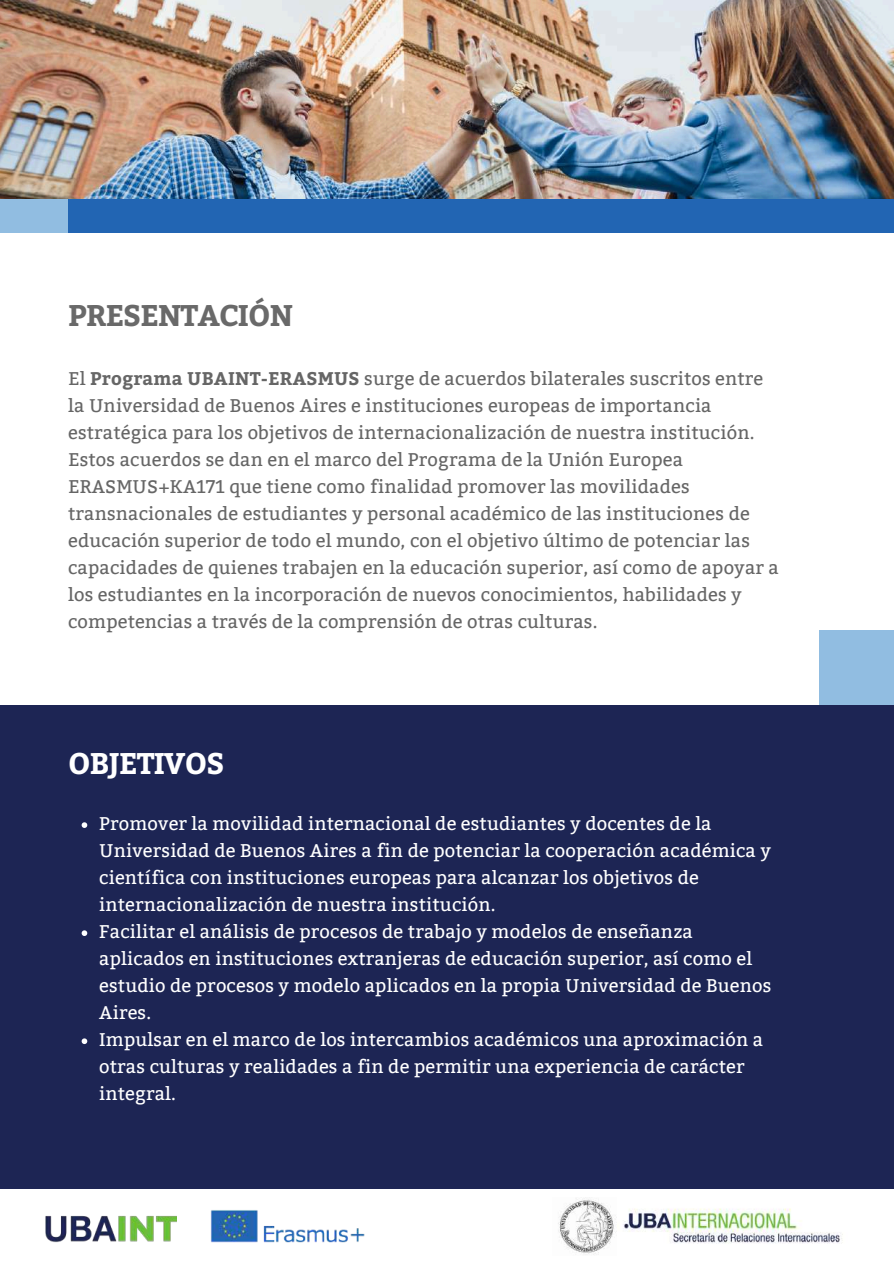
<style>
.page{position:relative;width:894px;height:1264px;background:#fff}
.page>*{position:absolute;margin:0;border:0;box-sizing:border-box;transform-origin:0 0}
.t1{font:700 29.85px "Bitter";letter-spacing:-.03em;color:#696969}
.t2{font:700 29.85px "Bitter";letter-spacing:-.03em;color:#fff}
.t3{font:18.3px/27px "Bitter";letter-spacing:.01em;color:#666}
.t4{font:18.3px/27px "Bitter";letter-spacing:.01em;color:#fff}
.s1{font-weight:700}
</style>
<div class="page">
<div style="left:0;top:0;width:893px;height:1263px;background:#1d2554"></div>
<img style="left:0;top:0;width:893px;height:199px">
<div style="left:0;top:199px;width:893px;height:505px;background:#fff"></div>
<div style="left:818px;top:630px;width:75px;height:74px;background:#91bde1"></div>
<div style="left:0;top:199px;width:147px;height:33px;background:#91bde1"></div>
<div style="left:68px;top:199px;width:825px;height:33px;background:#2265b3"></div>
<div style="left:0;top:1188px;width:893px;height:75px;background:#fff"></div>
<svg style="left:82px;top:822px;width:5px;height:6px"></svg>
<svg style="left:82px;top:930px;width:5px;height:6px"></svg>
<svg style="left:82px;top:1038px;width:5px;height:6px"></svg>
<img style="left:45px;top:1216px;width:131px;height:27px">
<img style="left:210px;top:1210px;width:155px;height:33px">
<img style="left:558px;top:1198px;width:59px;height:57px">
<img style="left:623px;top:1208px;width:220px;height:36px">
<h1 class="t1" style="left:68px;top:294px;width:226px">PRESENTACIÓN</h1>
<p class="t3" style="left:68px;top:365px;width:712px">El <span class="s1">Programa UBAINT-ERASMUS</span> surge de acuerdos bilaterales suscritos entre la Universidad de Buenos Aires e instituciones europeas de importancia estratégica para los objetivos de internacionalización de nuestra institución.<br>Estos acuerdos se dan en el marco del Programa de la Unión Europea ERASMUS+KA171 que tiene como finalidad promover las movilidades transnacionales de estudiantes y personal académico de las instituciones de educación superior de todo el mundo, con el objetivo último de potenciar las capacidades de quienes trabajen en la educación superior, así como de apoyar a los estudiantes en la incorporación de nuevos conocimientos, habilidades y competencias a través de la comprensión de otras culturas.</p>
<h1 class="t2" style="left:68px;top:741px;width:158px">OBJETIVOS</h1>
<p class="t4" style="left:99px;top:810px;width:673px">Promover la movilidad internacional de estudiantes y docentes de la Universidad de Buenos Aires a fin de potenciar la cooperación académica y científica con instituciones europeas para alcanzar los objetivos de internacionalización de nuestra institución.<br>Facilitar el análisis de procesos de trabajo y modelos de enseñanza aplicados en instituciones extranjeras de educación superior, así como el estudio de procesos y modelo aplicados en la propia Universidad de Buenos Aires.<br>Impulsar en el marco de los intercambios académicos una aproximación a otras culturas y realidades a fin de permitir una experiencia de carácter integral.</p>
</div>
